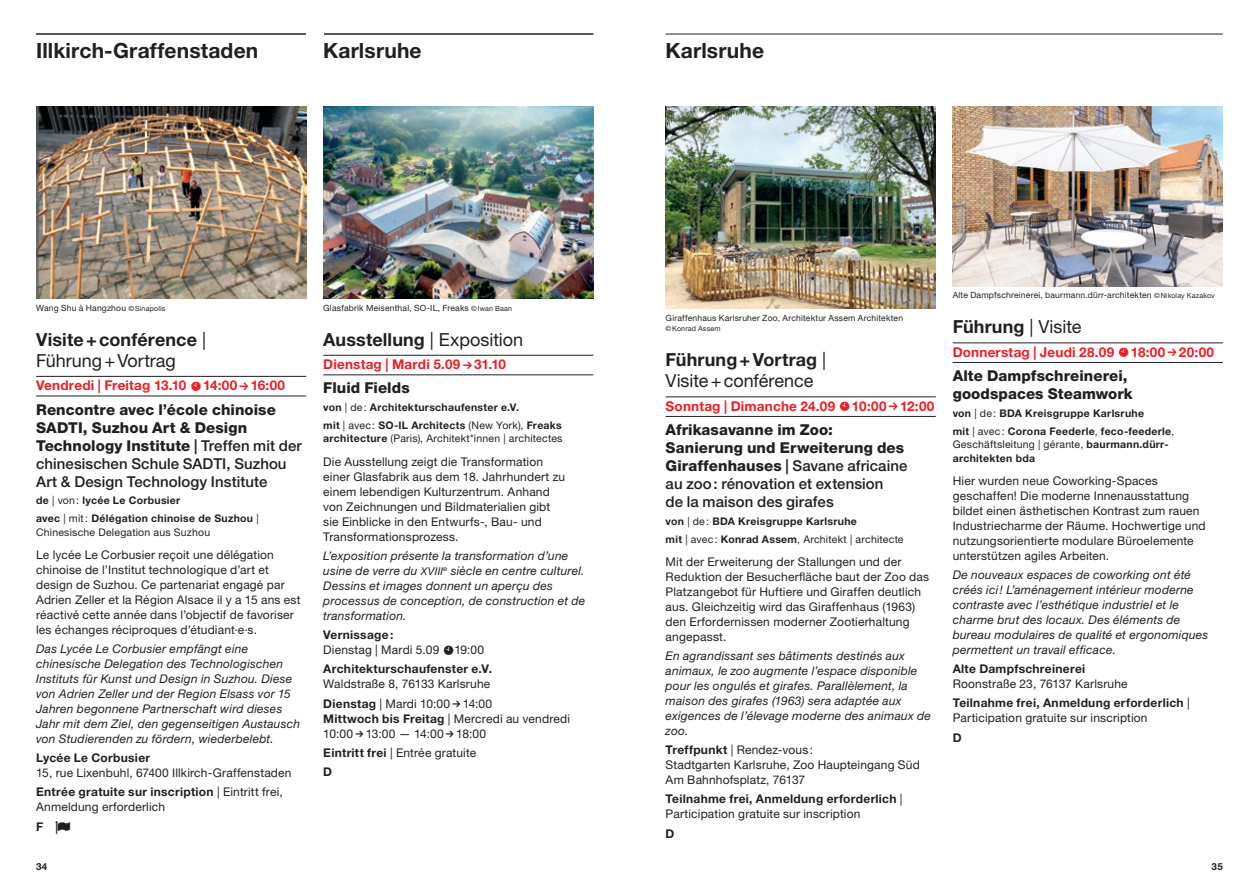
<style>
.page{position:relative;width:1259px;height:893px;background:#fff}
.page>*{position:absolute;margin:0;border:0;box-sizing:border-box;transform-origin:0 0}
.Ville_2022{font:700 21px "Helvetica Neue LT Std";letter-spacing:.005em;color:#231f20}
.Type_manifestation_B{font:700 18px/21px "Helvetica Neue LT Std";letter-spacing:.005em;color:#231f20}
.Type_manifestation_B-2{font:18px/21px "Helvetica Neue LT Std";letter-spacing:-.005em;color:#231f20}
.Titre_manif_2022{font:500 15px/18px "Helvetica Neue LT Std";letter-spacing:.005em;color:#231f20}
.Titre_manif_2022-2{font:800 15px/18px "Helvetica Neue LT Std";letter-spacing:.005em;color:#231f20}
.Dates_Bold_rouge_fil{font:700 13.5px "Helvetica Neue LT Std";letter-spacing:.015em;color:#ee1d23}
.Texte_01_c_8_10_Regu{font:12px/15px "Helvetica Neue LT Std";letter-spacing:.015em;color:#231f20}
.Texte_02_c_8_10_Ital{font:italic 12px/15px "Helvetica Neue LT Std";letter-spacing:.02em;color:#231f20}
.Lieu_précisions_c_8{font:12px/15px "Helvetica Neue LT Std";letter-spacing:.015em;color:#231f20}
.Lieu_précisions_c_8-2{font:700 12px/15px "Helvetica Neue LT Std";letter-spacing:.025em;color:#231f20}
.Avec_Mit_Sous-titre{font:700 10.5px/13.5px "Helvetica Neue LT Std";letter-spacing:.03em;color:#231f20}
.Avec_Mit_Sous-titre-2{font:10.5px/13.5px "Helvetica Neue LT Std";letter-spacing:.015em;color:#231f20}
.t1{font:700 9.75px "Helvetica Neue LT Std";color:#231f20}
.Légende_photo_2022{font:8.55px "Helvetica Neue LT Std";letter-spacing:.025em;color:#231f20}
.Légende_photo_2022-2{font:7.2px "Helvetica Neue LT Std";letter-spacing:.025em;color:#231f20}
.s1{font-size:7.2px}
.s2{font-weight:400}
.s3{font-weight:800}
.s4{font-weight:700}
.s5{font-family:"Helvetica Neue LT Std It SC900";font-style:normal;font-size:10.8px}
</style>
<div class="page">
<hr style="left:665px;top:34px;width:557px;height:1px;background:#231f20">
<hr style="left:36px;top:34px;width:557px;height:1px;background:#231f20">
<hr style="left:36px;top:376px;width:270px;height:1px;background:#231f20">
<hr style="left:36px;top:396px;width:270px;height:1px;background:#231f20">
<hr style="left:323px;top:355px;width:270px;height:1px;background:#231f20">
<hr style="left:323px;top:375px;width:270px;height:1px;background:#231f20">
<hr style="left:665px;top:397px;width:270px;height:1px;background:#231f20">
<hr style="left:665px;top:416px;width:270px;height:1px;background:#231f20">
<hr style="left:952px;top:343px;width:270px;height:1px;background:#231f20">
<hr style="left:952px;top:362px;width:270px;height:1px;background:#231f20">
<div style="left:306px;top:0;width:17px;height:86px;background:#fff"></div>
<img style="left:36px;top:106px;width:270px;height:193px">
<img style="left:323px;top:106px;width:270px;height:193px">
<img style="left:665px;top:106px;width:270px;height:203px">
<img style="left:952px;top:106px;width:270px;height:180px">
<p class="Ville_2022" style="left:36px;top:38px;width:224px">Illkirch-Graffenstaden</p>
<p class="Ville_2022" style="left:323px;top:38px;width:100px">Karlsruhe</p>
<p class="Ville_2022" style="left:665px;top:38px;width:100px">Karlsruhe</p>
<p class="Légende_photo_2022" style="left:36px;top:303px;width:131px">Wang Shu à Hangzhou <span class="s1">©Sinapolis</span></p>
<p class="Légende_photo_2022" style="left:323px;top:303px;width:190px">Glasfabrik Meisenthal, SO-IL, Freaks <span class="s1">©Iwan Baan</span></p>
<p class="Type_manifestation_B" style="left:36px;top:328px;width:171px">Visite+conférence <span class="s2">|<br>Führung+Vortrag</span></p>
<p class="Dates_Bold_rouge_fil" style="left:36px;top:377px;width:250px">Vendredi | Freitag 13.10 14:00 16:00</p>
<p class="Titre_manif_2022" style="left:36px;top:400px;width:267px"><span class="s3">Rencontre avec l’école chinoise SADTI, Suzhou Art &amp; Design Technology Institute</span> | Treffen mit der chinesischen Schule SADTI, Suzhou Art &amp; Design Technology Institute</p>
<p class="Avec_Mit_Sous-titre" style="left:36px;top:494px;width:146px">de <span class="s2">| von:</span> lycée Le Corbusier</p>
<p class="Avec_Mit_Sous-titre-2" style="left:36px;top:511px;width:224px"><span class="s4">avec</span> | mit: <span class="s4">Délégation chinoise de Suzhou</span> |<br>Chinesische Delegation aus Suzhou</p>
<p class="Texte_01_c_8_10_Regu" style="left:36px;top:547px;width:266px">Le lycée Le Corbusier reçoit une délégation chinoise de l’Institut technologique d’art et design de Suzhou. Ce partenariat engagé par Adrien Zeller et la Région Alsace il y a 15 ans est réactivé cette année dans l’objectif de favoriser les échanges réciproques d’étudiant·e·s.</p>
<p class="Texte_02_c_8_10_Ital" style="left:36px;top:641px;width:265px">Das Lycée Le Corbusier empfängt eine chinesische Delegation des Technologischen Instituts für Kunst und Design in Suzhou. Diese von Adrien Zeller und der Region Elsass vor 15<br>Jahren begonnene Partnerschaft wird dieses Jahr mit dem Ziel, den gegenseitigen Austausch von Studierenden zu fördern, wiederbelebt.</p>
<p class="Lieu_précisions_c_8" style="left:36px;top:750px;width:257px"><span class="s4">Lycée Le Corbusier<br></span>15, rue Lixenbuhl, 67400 Illkirch-Graffenstaden</p>
<p class="Lieu_précisions_c_8" style="left:36px;top:784px;width:248px"><span class="s4">Entrée gratuite sur inscription</span> | Eintritt frei,<br>Anmeldung erforderlich</p>
<p class="Lieu_précisions_c_8-2" style="left:36px;top:819px;width:9px">F</p>
<p class="Type_manifestation_B" style="left:323px;top:328px;width:201px">Ausstellung <span class="s2">| Exposition</span></p>
<p class="Dates_Bold_rouge_fil" style="left:323px;top:356px;width:184px">Dienstag | Mardi 5.09 31.10</p>
<p class="Titre_manif_2022-2" style="left:323px;top:379px;width:88px">Fluid Fields</p>
<p class="Avec_Mit_Sous-titre" style="left:323px;top:400px;width:197px">von <span class="s2">| de:</span> Architekturschaufenster e.V.</p>
<p class="Avec_Mit_Sous-titre-2" style="left:323px;top:418px;width:241px"><span class="s4">mit</span> | avec: <span class="s4">SO-IL Architects</span> (New York), <span class="s4">Freaks architecture</span> (Paris), Architekt*innen | architectes</p>
<p class="Texte_01_c_8_10_Regu" style="left:323px;top:454px;width:243px">Die Ausstellung zeigt die Transformation einer Glasfabrik aus dem 18. Jahrhundert zu einem lebendigen Kulturzentrum. Anhand von Zeichnungen und Bildmaterialien gibt sie Einblicke in den Entwurfs-, Bau- und Transformationsprozess.</p>
<p class="Texte_02_c_8_10_Ital" style="left:323px;top:548px;width:264px">L’exposition présente la transformation d’une usine de verre du <span class="s5">xviii</span><sup>e</sup> siècle en centre culturel.<br>Dessins et images donnent un aperçu des processus de conception, de construction et de transformation.</p>
<p class="Lieu_précisions_c_8" style="left:323px;top:627px;width:162px"><span class="s4">Vernissage:<br></span>Dienstag | Mardi 5.09 19:00</p>
<p class="Lieu_précisions_c_8-2" style="left:323px;top:661px;width:170px">Architekturschaufenster e.V.<br><span class="s2">Waldstraße 8, 76133 Karlsruhe</span></p>
<p class="Lieu_précisions_c_8" style="left:323px;top:696px;width:248px"><span class="s4">Dienstag</span> | Mardi 10:00 14:00<br><span class="s4">Mittwoch bis Freitag</span> | Mercredi au vendredi<br>10:00 13:00 — 14:00 18:00</p>
<p class="Lieu_précisions_c_8" style="left:323px;top:745px;width:154px"><span class="s4">Eintritt frei</span> | Entrée gratuite</p>
<p class="Lieu_précisions_c_8-2" style="left:323px;top:764px;width:10px">D</p>
<p class="Légende_photo_2022" style="left:665px;top:313px;width:239px">Giraffenhaus Karlsruher Zoo, Architektur Assem Architekten</p>
<p class="Légende_photo_2022-2" style="left:665px;top:324px;width:56px">©Konrad Assem</p>
<p class="Type_manifestation_B-2" style="left:665px;top:349px;width:162px"><span class="s4">Führung+Vortrag</span> |<br>Visite+conférence</p>
<p class="Dates_Bold_rouge_fil" style="left:665px;top:397px;width:270px">Sonntag | Dimanche 24.09 10:00 12:00</p>
<p class="Titre_manif_2022" style="left:665px;top:421px;width:243px"><span class="s3">Afrikasavanne im Zoo:<br>Sanierung und Erweiterung des<br>Giraffenhauses</span> | Savane africaine au zoo: rénovation et extension<br>de la maison des girafes</p>
<p class="Avec_Mit_Sous-titre" style="left:665px;top:514px;width:193px">von <span class="s2">| de:</span> BDA Kreisgruppe Karlsruhe</p>
<p class="Avec_Mit_Sous-titre-2" style="left:665px;top:532px;width:239px"><span class="s4">mit</span> | avec: <span class="s4">Konrad Assem</span>, Architekt | architecte</p>
<p class="Texte_01_c_8_10_Regu" style="left:665px;top:554px;width:265px">Mit der Erweiterung der Stallungen und der Reduktion der Besucherfläche baut der Zoo das Platzangebot für Huftiere und Giraffen deutlich aus. Gleichzeitig wird das Giraffenhaus (1963) den Erfordernissen moderner Zootierhaltung angepasst.</p>
<p class="Texte_02_c_8_10_Ital" style="left:665px;top:648px;width:267px">En agrandissant ses bâtiments destinés aux animaux, le zoo augmente l’espace disponible pour les ongulés et girafes. Parallèlement, la maison des girafes (1963) sera adaptée aux exigences de l’élevage moderne des animaux de zoo.</p>
<p class="Lieu_précisions_c_8" style="left:665px;top:742px;width:256px"><span class="s4">Treffpunkt</span> | Rendez-vous:<br>Stadtgarten Karlsruhe, Zoo Haupteingang Süd<br>Am Bahnhofsplatz, 76137</p>
<p class="Lieu_précisions_c_8" style="left:665px;top:791px;width:238px"><span class="s4">Teilnahme frei, Anmeldung erforderlich</span> |<br>Participation gratuite sur inscription</p>
<p class="Lieu_précisions_c_8-2" style="left:665px;top:826px;width:10px">D</p>
<p class="Légende_photo_2022" style="left:952px;top:290px;width:264px">Alte Dampfschreinerei, baurmann.dürr-architekten <span class="s1">©Nikolay Kazakov</span></p>
<p class="Type_manifestation_B" style="left:952px;top:316px;width:130px">Führung <span class="s2">| Visite</span></p>
<p class="Dates_Bold_rouge_fil" style="left:952px;top:344px;width:263px">Donnerstag | Jeudi 28.09 18:00 20:00</p>
<p class="Titre_manif_2022-2" style="left:952px;top:367px;width:182px">Alte Dampfschreinerei, goodspaces Steamwork</p>
<p class="Avec_Mit_Sous-titre" style="left:952px;top:406px;width:193px">von <span class="s2">| de:</span> BDA Kreisgruppe Karlsruhe</p>
<p class="Avec_Mit_Sous-titre" style="left:952px;top:424px;width:223px">mit <span class="s2">| avec:</span> Corona Feederle<span class="s2">,</span> feco-feederle<span class="s2">,<br>Geschäftsleitung | gérante,</span> baurmann.dürr&shy;architekten bda</p>
<p class="Texte_01_c_8_10_Regu" style="left:952px;top:473px;width:254px">Hier wurden neue Coworking-Spaces geschaffen! Die moderne Innenausstattung bildet einen ästhetischen Kontrast zum rauen Industriecharme der Räume. Hochwertige und nutzungsorientierte modulare Büroelemente unterstützen agiles Arbeiten.</p>
<p class="Texte_02_c_8_10_Ital" style="left:952px;top:567px;width:257px">De nouveaux espaces de coworking ont été créés ici! L’aménagement intérieur moderne contraste avec l’esthétique industriel et le charme brut des locaux. Des éléments de bureau modulaires de qualité et ergonomiques permettent un travail efficace.</p>
<p class="Lieu_précisions_c_8" style="left:952px;top:661px;width:176px"><span class="s4">Alte Dampfschreinerei<br></span>Roonstraße 23, 76137 Karlsruhe</p>
<p class="Lieu_précisions_c_8" style="left:952px;top:695px;width:238px"><span class="s4">Teilnahme frei, Anmeldung erforderlich</span> |<br>Participation gratuite sur inscription</p>
<p class="Lieu_précisions_c_8-2" style="left:952px;top:730px;width:10px">D</p>
<p class="t1" style="left:36px;top:861px;width:13px">34</p>
<p class="t1" style="left:1211px;top:861px;width:13px">35</p>
</div>
